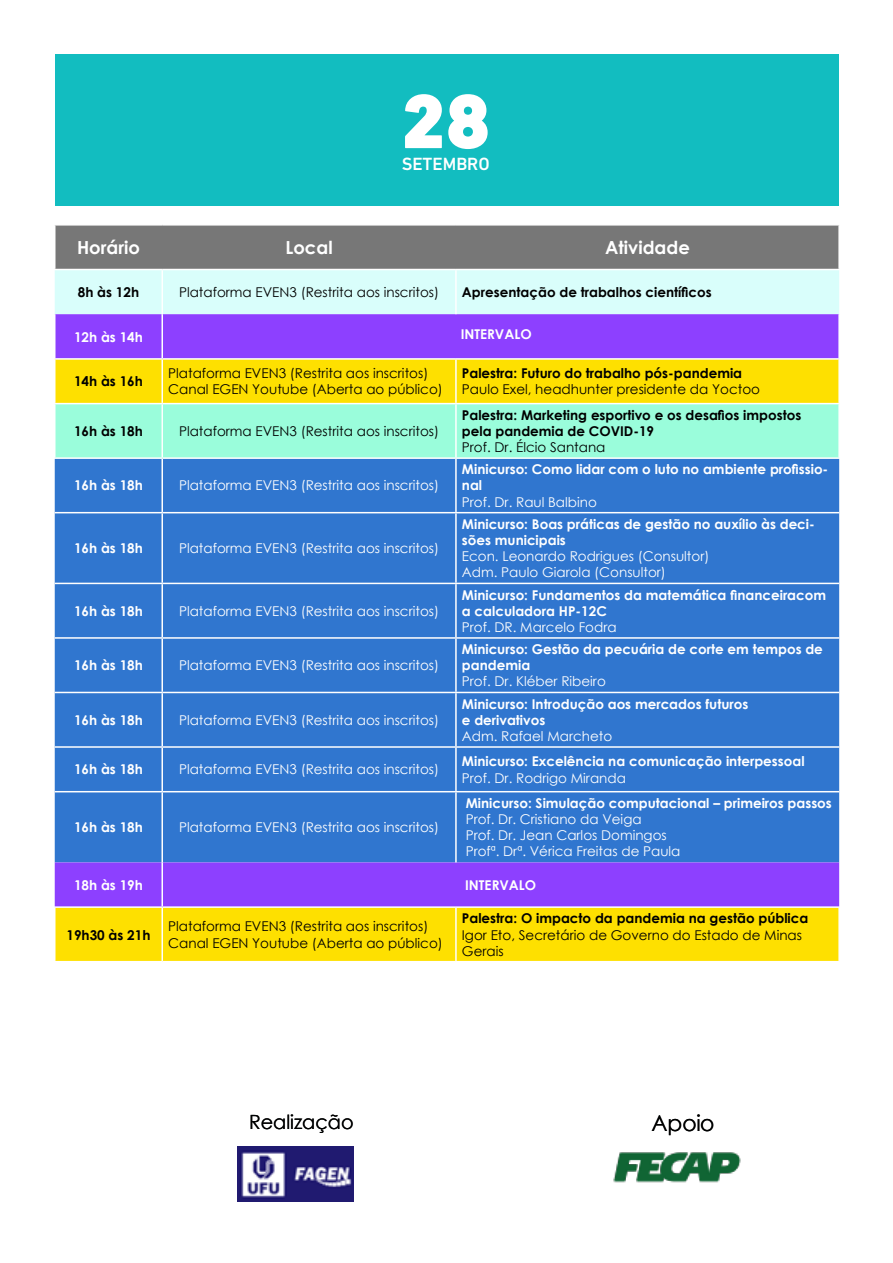
<style>
.page{position:relative;width:893px;height:1263px;background:#fff}
.page>*{position:absolute;margin:0;border:0;box-sizing:border-box;transform-origin:0 0}
.t1{font:900 78px "DIN Next CYR";color:#fff}
.t2{font:22.2px "Century Gothic";color:#000101}
.t3{font:19.65px "Century Gothic";color:#000101}
.t4{font:700 18px "Century Gothic";color:#fff}
.t5{font:500 18px "DIN Next CYR";color:#fff}
.t6{font:13.5px/16.2px "Century Gothic";color:#fff}
.t7{font:700 13.5px/16.2px "Century Gothic";color:#fff}
.t8{font:13.5px/16.2px "Century Gothic";color:#000}
.t9{font:700 13.5px/16.2px "Century Gothic";color:#000}
</style>
<div class="page">
<div style="left:55px;top:54px;width:783px;height:152px;background:#12bdc0"></div>
<svg style="left:55px;top:226px;width:784px;height:132px;background:#9f92d1"></svg>
<div style="left:56px;top:360px;width:782px;height:601px;background:#fee000"></div>
<div style="left:56px;top:404px;width:782px;height:53px;background:#9afddb"></div>
<div style="left:55px;top:459px;width:784px;height:403px;background:#3076cf"></div>
<div style="left:55px;top:862px;width:784px;height:44px;background:#8d40ff"></div>
<hr style="left:54px;top:226px;width:2px;height:43px;background:#fff">
<hr style="left:838px;top:226px;width:2px;height:43px;background:#fff">
<hr style="left:54px;top:269px;width:108px;height:1px;background:#fff">
<hr style="left:162px;top:269px;width:294px;height:1px;background:#fff">
<hr style="left:161px;top:270px;width:2px;height:44px;background:#fff">
<hr style="left:456px;top:269px;width:384px;height:1px;background:#fff">
<hr style="left:455px;top:270px;width:2px;height:44px;background:#fff">
<hr style="left:161px;top:459px;width:2px;height:53px;background:#fff">
<hr style="left:455px;top:459px;width:2px;height:53px;background:#fff">
<hr style="left:55px;top:512px;width:107px;height:1px;background:#fff">
<hr style="left:162px;top:512px;width:294px;height:1px;background:#fff">
<hr style="left:161px;top:513px;width:2px;height:70px;background:#fff">
<hr style="left:456px;top:512px;width:383px;height:1px;background:#fff">
<hr style="left:455px;top:513px;width:2px;height:70px;background:#fff">
<hr style="left:55px;top:583px;width:107px;height:1px;background:#fff">
<hr style="left:162px;top:583px;width:294px;height:1px;background:#fff">
<hr style="left:161px;top:584px;width:2px;height:53px;background:#fff">
<hr style="left:456px;top:583px;width:383px;height:1px;background:#fff">
<hr style="left:455px;top:584px;width:2px;height:53px;background:#fff">
<hr style="left:55px;top:637px;width:107px;height:2px;background:#fff">
<hr style="left:162px;top:637px;width:294px;height:2px;background:#fff">
<hr style="left:161px;top:639px;width:2px;height:53px;background:#fff">
<hr style="left:456px;top:637px;width:383px;height:2px;background:#fff">
<hr style="left:455px;top:639px;width:2px;height:53px;background:#fff">
<hr style="left:55px;top:692px;width:107px;height:1px;background:#fff">
<hr style="left:162px;top:692px;width:294px;height:1px;background:#fff">
<hr style="left:161px;top:693px;width:2px;height:53px;background:#fff">
<hr style="left:456px;top:692px;width:383px;height:1px;background:#fff">
<hr style="left:455px;top:693px;width:2px;height:53px;background:#fff">
<hr style="left:55px;top:746px;width:107px;height:2px;background:#fff">
<hr style="left:162px;top:746px;width:294px;height:2px;background:#fff">
<hr style="left:161px;top:748px;width:2px;height:43px;background:#fff">
<hr style="left:456px;top:746px;width:383px;height:2px;background:#fff">
<hr style="left:455px;top:748px;width:2px;height:43px;background:#fff">
<hr style="left:55px;top:791px;width:107px;height:1px;background:#fff">
<hr style="left:162px;top:791px;width:294px;height:1px;background:#fff">
<hr style="left:161px;top:792px;width:2px;height:70px;background:#fff">
<hr style="left:456px;top:791px;width:383px;height:1px;background:#fff">
<hr style="left:455px;top:792px;width:2px;height:70px;background:#fff">
<hr style="left:161px;top:862px;width:2px;height:44px;background:#fff">
<hr style="left:838px;top:314px;width:2px;height:44px;background:#fff">
<hr style="left:54px;top:314px;width:2px;height:44px;background:#fff">
<hr style="left:161px;top:314px;width:2px;height:44px;background:#fff">
<hr style="left:161px;top:360px;width:2px;height:43px;background:#fff">
<hr style="left:455px;top:360px;width:2px;height:43px;background:#fff">
<hr style="left:54px;top:906px;width:108px;height:2px;background:#fff">
<hr style="left:162px;top:906px;width:294px;height:2px;background:#fff">
<hr style="left:456px;top:906px;width:384px;height:2px;background:#fff">
<hr style="left:161px;top:908px;width:2px;height:53px;background:#fff">
<hr style="left:455px;top:908px;width:2px;height:53px;background:#fff">
<hr style="left:54px;top:403px;width:108px;height:1px;background:#fff">
<hr style="left:162px;top:403px;width:294px;height:1px;background:#fff">
<hr style="left:161px;top:404px;width:2px;height:53px;background:#fff">
<hr style="left:456px;top:403px;width:384px;height:1px;background:#fff">
<hr style="left:455px;top:404px;width:2px;height:53px;background:#fff">
<hr style="left:54px;top:457px;width:108px;height:2px;background:#fff">
<hr style="left:162px;top:457px;width:294px;height:2px;background:#fff">
<hr style="left:456px;top:457px;width:384px;height:2px;background:#fff">
<img style="left:237px;top:1146px;width:116px;height:55px">
<img style="left:613px;top:1152px;width:128px;height:31px">
<h1 class="t1" style="left:401px;top:75px;width:90px">28</h1>
<h3 class="t5" style="left:402px;top:153px;width:89px">SETEMBRO</h3>
<h3 class="t4" style="left:77px;top:234px;width:64px">Horário</h3>
<h3 class="t4" style="left:285px;top:234px;width:49px">Local</h3>
<h3 class="t4" style="left:605px;top:234px;width:86px">Atividade</h3>
<p class="t9" style="left:78px;top:283px;width:63px">8h às 12h</p>
<p class="t8" style="left:179px;top:284px;width:262px">Plataforma EVEN3 (Restrita aos inscritos)</p>
<p class="t9" style="left:462px;top:283px;width:251px">Apresentação de trabalhos científicos</p>
<p class="t7" style="left:74px;top:328px;width:70px">12h às 14h</p>
<p class="t9" style="left:74px;top:373px;width:70px">14h às 16h</p>
<p class="t8" style="left:168px;top:365px;width:276px">Plataforma EVEN3 (Restrita aos inscritos)<br>Canal EGEN Youtube (Aberta ao público)</p>
<p class="t9" style="left:462px;top:365px;width:282px">Palestra: Futuro do trabalho pós-pandemia</p>
<p class="t7" style="left:461px;top:325px;width:73px">INTERVALO</p>
<p class="t8" style="left:462px;top:381px;width:300px">Paulo Exel, headhunter presidente da Yoctoo</p>
<p class="t9" style="left:74px;top:422px;width:70px">16h às 18h</p>
<p class="t8" style="left:179px;top:423px;width:262px">Plataforma EVEN3 (Restrita aos inscritos)</p>
<p class="t7" style="left:74px;top:477px;width:70px">16h às 18h</p>
<p class="t6" style="left:179px;top:477px;width:262px">Plataforma EVEN3 (Restrita aos inscritos)</p>
<p class="t7" style="left:74px;top:539px;width:70px">16h às 18h</p>
<p class="t6" style="left:179px;top:540px;width:262px">Plataforma EVEN3 (Restrita aos inscritos)</p>
<p class="t7" style="left:74px;top:602px;width:70px">16h às 18h</p>
<p class="t6" style="left:179px;top:602px;width:262px">Plataforma EVEN3 (Restrita aos inscritos)</p>
<p class="t7" style="left:74px;top:657px;width:70px">16h às 18h</p>
<p class="t6" style="left:179px;top:657px;width:262px">Plataforma EVEN3 (Restrita aos inscritos)</p>
<p class="t7" style="left:74px;top:711px;width:70px">16h às 18h</p>
<p class="t6" style="left:179px;top:712px;width:262px">Plataforma EVEN3 (Restrita aos inscritos)</p>
<p class="t7" style="left:74px;top:761px;width:70px">16h às 18h</p>
<p class="t6" style="left:179px;top:761px;width:262px">Plataforma EVEN3 (Restrita aos inscritos)</p>
<p class="t7" style="left:74px;top:818px;width:70px">16h às 18h</p>
<p class="t6" style="left:179px;top:819px;width:262px">Plataforma EVEN3 (Restrita aos inscritos)</p>
<p class="t9" style="left:462px;top:406px;width:341px">Palestra: Marketing esportivo e os desafios impostos pela pandemia de COVID-19</p>
<p class="t8" style="left:462px;top:439px;width:145px">Prof. Dr. Élcio Santana</p>
<p class="t7" style="left:462px;top:461px;width:368px">Minicurso: Como lidar com o luto no ambiente profissio&shy;nal</p>
<p class="t6" style="left:462px;top:493px;width:136px">Prof. Dr. Raul Balbino</p>
<p class="t7" style="left:462px;top:515px;width:354px">Minicurso: Boas práticas de gestão no auxílio às deci&shy;sões municipais</p>
<p class="t6" style="left:462px;top:548px;width:249px">Econ. Leonardo Rodrigues (Consultor)<br>Adm. Paulo Giarola (Consultor)</p>
<p class="t7" style="left:462px;top:586px;width:366px">Minicurso: Fundamentos da matemática financeiracom a calculadora HP-12C</p>
<p class="t6" style="left:462px;top:619px;width:156px">Prof. DR. Marcelo Fodra</p>
<p class="t7" style="left:462px;top:640px;width:362px">Minicurso: Gestão da pecuária de corte em tempos de pandemia</p>
<p class="t6" style="left:462px;top:673px;width:145px">Prof. Dr. Kléber Ribeiro</p>
<p class="t7" style="left:462px;top:695px;width:288px">Minicurso: Introdução aos mercados futuros e derivativos</p>
<p class="t6" style="left:462px;top:728px;width:152px">Adm. Rafael Marcheto</p>
<p class="t7" style="left:462px;top:753px;width:344px">Minicurso: Excelência na comunicação interpessoal</p>
<p class="t6" style="left:462px;top:769px;width:166px">Prof. Dr. Rodrigo Miranda</p>
<p class="t7" style="left:466px;top:794px;width:368px">Minicurso: Simulação computacional – primeiros passos</p>
<p class="t6" style="left:466px;top:811px;width:216px">Prof. Dr. Cristiano da Veiga<br>Prof. Dr. Jean Carlos Domingos<br>Profª. Drª. Vérica Freitas de Paula</p>
<p class="t7" style="left:74px;top:876px;width:70px">18h às 19h</p>
<p class="t7" style="left:465px;top:876px;width:73px">INTERVALO</p>
<p class="t9" style="left:66px;top:926px;width:85px">19h30 às 21h</p>
<p class="t8" style="left:168px;top:918px;width:276px">Plataforma EVEN3 (Restrita aos inscritos)<br>Canal EGEN Youtube (Aberta ao público)</p>
<p class="t9" style="left:462px;top:910px;width:348px">Palestra: O impacto da pandemia na gestão pública</p>
<p class="t8" style="left:462px;top:926px;width:342px">Igor Eto, Secretário de Governo do Estado de Minas<br>Gerais</p>
<h3 class="t3" style="left:249px;top:1108px;width:106px">Realização</h3>
<h2 class="t2" style="left:651px;top:1107px;width:65px">Apoio</h2>
</div>
